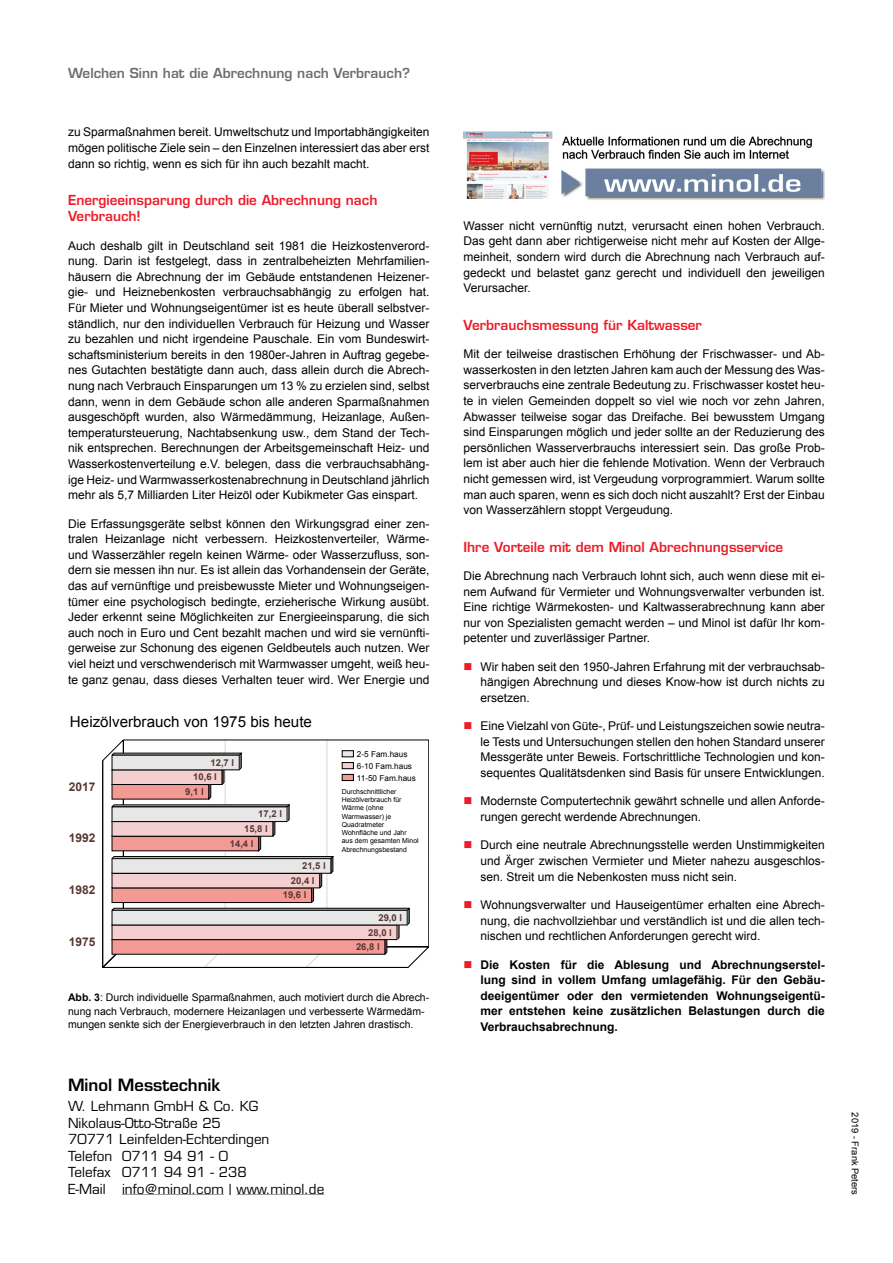
<style>
.page{position:relative;width:893px;height:1263px;background:#fff}
.page>*{position:absolute;margin:0;border:0;box-sizing:border-box;transform-origin:0 0}
.t1{font:600 16.5px "Eurostile LT Std";color:#000}
.t2{font:15.15px "Arial";color:#000}
.t3{font:13.5px/16.5px "Eurostile LT Std";color:#000}
.t4{font:600 13.5px/16.2px "Eurostile LT Std";color:#ed1c29}
.t5{font:600 13.5px "Eurostile LT Std";color:#6d6e71}
.t6{font:12px/15.6px "Arial";color:#000;text-align:justify}
.t7{font:700 12px/15.6px "Arial";color:#000;text-align:justify}
.t8{font:700 12px "Arial";color:#593733}
.t9{font:10.5px/13.5px "Arial";color:#000}
.t10{font:700 9.45px "Arial";color:#593733}
.t11{font:9.3px "Arial";color:#000}
.t12{font:8.25px/12px "Arial";color:#000}
.t13{font:6.9px/8.2px "Arial";color:#000}
.s1{font-weight:700}
</style>
<div class="page">
<hr style="left:122px;top:1195px;width:102px;height:1px;background:#000">
<hr style="left:237px;top:1195px;width:87px;height:1px;background:#000">
<img style="left:463px;top:131px;width:362px;height:69px">
<svg style="left:103px;top:740px;width:326px;height:227px"></svg>
<div style="left:112px;top:755px;width:127px;height:15px;background:#e7e7e7"></div>
<hr style="left:103px;top:967px;width:305px;height:1px;background:#000">
<hr style="left:102px;top:761px;width:1px;height:206px;background:#000">
<div style="left:342px;top:751px;width:11px;height:6px;background:#e7e7e7"></div>
<div style="left:342px;top:750px;width:12px;height:7px;border:1px solid #000"></div>
<div style="left:342px;top:762px;width:11px;height:7px;background:#f4cfcf"></div>
<div style="left:342px;top:762px;width:12px;height:7px;border:1px solid #000"></div>
<div style="left:342px;top:774px;width:11px;height:6px;background:#f39a95"></div>
<div style="left:342px;top:774px;width:12px;height:7px;border:1px solid #000"></div>
<p class="t5" style="left:68px;top:65px;width:344px">Welchen Sinn hat die Abrechnung nach Verbrauch?</p>
<p class="t6" style="left:68px;top:124px;width:363px">zu Sparmaßnahmen bereit. Umweltschutz und Importabhängigkeiten mögen politische Ziele sein – den Einzelnen interessiert das aber erst dann so richtig, wenn es sich für ihn auch bezahlt macht.</p>
<p class="t4" style="left:68px;top:192px;width:311px">Energieeinsparung durch die Abrechnung nach<br>Verbrauch!</p>
<p class="t6" style="left:68px;top:238px;width:363px">Auch deshalb gilt in Deutschland seit 1981 die Heizkostenverord&shy;nung. Darin ist festgelegt, dass in zentralbeheizten Mehrfamilien&shy;häusern die Abrechnung der im Gebäude entstandenen Heizener&shy;gie- und Heiznebenkosten verbrauchsabhängig zu erfolgen hat.<br>Für Mieter und Wohnungseigentümer ist es heute überall selbstver&shy;ständlich, nur den individuellen Verbrauch für Heizung und Wasser zu bezahlen und nicht irgendeine Pauschale. Ein vom Bundeswirt&shy;schaftsministerium bereits in den 1980er-Jahren in Auftrag gegebe&shy;nes Gutachten bestätigte dann auch, dass allein durch die Abrech&shy;nung nach Verbrauch Einsparungen um 13 % zu erzielen sind, selbst dann, wenn in dem Gebäude schon alle anderen Sparmaßnahmen ausgeschöpft wurden, also Wärmedämmung, Heizanlage, Außen&shy;temperatursteuerung, Nachtabsenkung usw., dem Stand der Tech&shy;nik entsprechen. Berechnungen der Arbeitsgemeinschaft Heiz- und Wasserkostenverteilung e.V. belegen, dass die verbrauchsabhäng&shy;ige Heiz- und Warmwasserkostenabrechnung in Deutschland jährlich mehr als 5,7 Milliarden Liter Heizöl oder Kubikmeter Gas einspart.</p>
<p class="t6" style="left:68px;top:516px;width:363px">Die Erfassungsgeräte selbst können den Wirkungsgrad einer zen&shy;tralen Heizanlage nicht verbessern. Heizkostenverteiler, Wärme&shy;und Wasserzähler regeln keinen Wärme- oder Wasserzufluss, son&shy;dern sie messen ihn nur. Es ist allein das Vorhandensein der Geräte, das auf vernünftige und preisbewusste Mieter und Wohnungseigen&shy;tümer eine psychologisch bedingte, erzieherische Wirkung ausübt.<br>Jeder erkennt seine Möglichkeiten zur Energieeinsparung, die sich auch noch in Euro und Cent bezahlt machen und wird sie vernünfti&shy;gerweise zur Schonung des eigenen Geldbeutels auch nutzen. Wer viel heizt und verschwenderisch mit Warmwasser umgeht, weiß heu&shy;te ganz genau, dass dieses Verhalten teuer wird. Wer Energie und</p>
<p class="t2" style="left:70px;top:712px;width:244px">Heizölverbrauch von 1975 bis heute</p>
<p class="t10" style="left:210px;top:756px;width:25px">12,7 l</p>
<p class="t8" style="left:69px;top:778px;width:28px">2017</p>
<p class="t8" style="left:69px;top:830px;width:28px">1992</p>
<p class="t8" style="left:69px;top:882px;width:28px">1982</p>
<p class="t8" style="left:69px;top:933px;width:28px">1975</p>
<p class="t10" style="left:193px;top:771px;width:25px">10,6 l</p>
<p class="t10" style="left:185px;top:785px;width:20px">9,1 l</p>
<p class="t10" style="left:258px;top:808px;width:25px">17,2 l</p>
<p class="t10" style="left:244px;top:822px;width:25px">15,8 l</p>
<p class="t10" style="left:230px;top:837px;width:25px">14,4 l</p>
<p class="t10" style="left:302px;top:859px;width:25px">21,5 l</p>
<p class="t10" style="left:291px;top:874px;width:25px">20,4 l</p>
<p class="t10" style="left:283px;top:889px;width:25px">19,6 l</p>
<p class="t12" style="left:357px;top:748px;width:61px">2-5 Fam.haus<br>6-10 Fam.haus<br>11-50 Fam.haus</p>
<p class="t13" style="left:342px;top:787px;width:78px">Durchschnittlicher<br>Heizölverbrauch für<br>Wärme (ohne<br>Warmwasser) je<br>Quadratmeter<br>Wohnfläche und Jahr aus dem gesamten Minol<br>Abrechnungsbestand</p>
<p class="t10" style="left:378px;top:911px;width:25px">29,0 l</p>
<p class="t10" style="left:368px;top:926px;width:25px">28,0 l</p>
<p class="t10" style="left:356px;top:940px;width:25px">26,8 l</p>
<p class="t9" style="left:68px;top:991px;width:363px"><span class="s1">Abb. 3</span>: Durch individuelle Sparmaßnahmen, auch motiviert durch die Abrech&shy;nung nach Verbrauch, modernere Heizanlagen und verbesserte Wärmedäm&shy;mungen senkte sich der Energieverbrauch in den letzten Jahren drastisch.</p>
<h1 class="t1" style="left:68px;top:1074px;width:154px">Minol Messtechnik</h1>
<p class="t3" style="left:68px;top:1098px;width:258px">W. Lehmann GmbH &amp; Co. KG<br>Nikolaus-Otto-Straße 25<br>70771 Leinfelden-Echterdingen<br>Telefon 0711 94 91 - 0<br>Telefax 0711 94 91 - 238<br>E-Mail info@minol.com | www.minol.de</p>
<p class="t6" style="left:463px;top:218px;width:363px">Wasser nicht vernünftig nutzt, verursacht einen hohen Verbrauch.<br>Das geht dann aber richtigerweise nicht mehr auf Kosten der Allge&shy;meinheit, sondern wird durch die Abrechnung nach Verbrauch auf&shy;gedeckt und belastet ganz gerecht und individuell den jeweiligen Verursacher.</p>
<p class="t4" style="left:463px;top:317px;width:240px">Verbrauchsmessung für Kaltwasser</p>
<p class="t6" style="left:463px;top:346px;width:363px">Mit der teilweise drastischen Erhöhung der Frischwasser- und Ab&shy;wasserkosten in den letzten Jahren kam auch der Messung des Was&shy;serverbrauchs eine zentrale Bedeutung zu. Frischwasser kostet heu&shy;te in vielen Gemeinden doppelt so viel wie noch vor zehn Jahren, Abwasser teilweise sogar das Dreifache. Bei bewusstem Umgang sind Einsparungen möglich und jeder sollte an der Reduzierung des persönlichen Wasserverbrauchs interessiert sein. Das große Prob&shy;lem ist aber auch hier die fehlende Motivation. Wenn der Verbrauch nicht gemessen wird, ist Vergeudung vorprogrammiert. Warum sollte man auch sparen, wenn es sich doch nicht auszahlt? Erst der Einbau von Wasserzählern stoppt Vergeudung.</p>
<p class="t4" style="left:463px;top:538px;width:321px">Ihre Vorteile mit dem Minol Abrechnungsservice</p>
<p class="t6" style="left:463px;top:568px;width:363px">Die Abrechnung nach Verbrauch lohnt sich, auch wenn diese mit ei&shy;nem Aufwand für Vermieter und Wohnungsverwalter verbunden ist.<br>Eine richtige Wärmekosten- und Kaltwasserabrechnung kann aber nur von Spezialisten gemacht werden – und Minol ist dafür Ihr kom&shy;petenter und zuverlässiger Partner.</p>
<p class="t6" style="left:480px;top:659px;width:346px">Wir haben seit den 1950-Jahren Erfahrung mit der verbrauchsab&shy;hängigen Abrechnung und dieses Know-how ist durch nichts zu ersetzen.</p>
<p class="t6" style="left:480px;top:718px;width:346px">Eine Vielzahl von Güte-, Prüf- und Leistungszeichen sowie neutra&shy;le Tests und Untersuchungen stellen den hohen Standard unserer Messgeräte unter Beweis. Fortschrittliche Technologien und kon&shy;sequentes Qualitätsdenken sind Basis für unsere Entwicklungen.</p>
<p class="t6" style="left:480px;top:793px;width:346px">Modernste Computertechnik gewährt schnelle und allen Anforde&shy;rungen gerecht werdende Abrechnungen.</p>
<p class="t6" style="left:480px;top:837px;width:346px">Durch eine neutrale Abrechnungsstelle werden Unstimmigkeiten und Ärger zwischen Vermieter und Mieter nahezu ausgeschlos&shy;sen. Streit um die Nebenkosten muss nicht sein.</p>
<p class="t6" style="left:480px;top:897px;width:346px">Wohnungsverwalter und Hauseigentümer erhalten eine Abrech&shy;nung, die nachvollziehbar und verständlich ist und die allen tech&shy;nischen und rechtlichen Anforderungen gerecht wird.</p>
<p class="t7" style="left:480px;top:957px;width:346px">Die Kosten für die Ablesung und Abrechnungserstel&shy;lung sind in vollem Umfang umlagefähig. Für den Gebäu&shy;deeigentümer oder den vermietenden Wohnungseigentü&shy;mer entstehen keine zusätzlichen Belastungen durch die Verbrauchsabrechnung.</p>
<p class="t11" style="left:861px;top:1112px;width:84px;rotate:90deg">2019 - Frank Peters</p>
</div>
